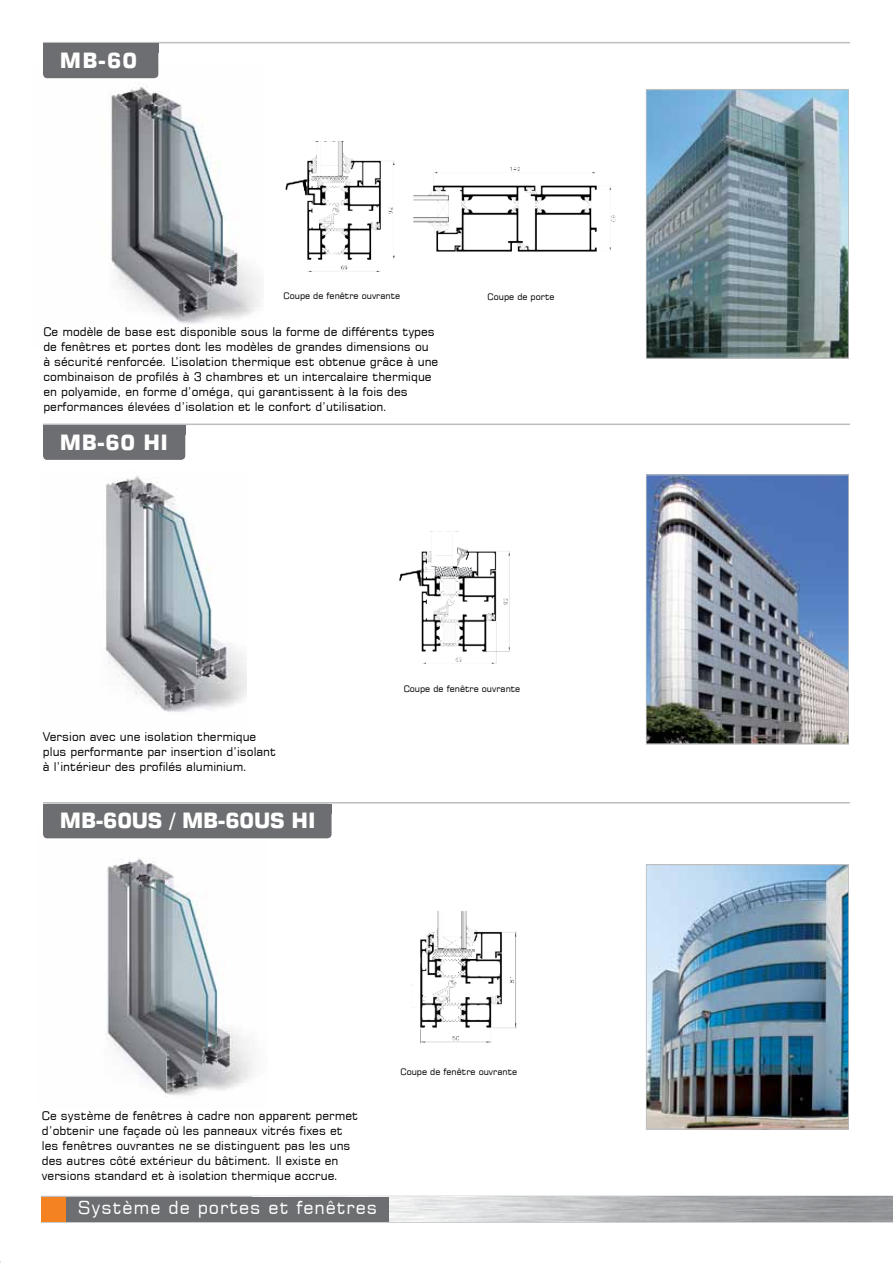
<style>
.page{position:relative;width:893px;height:1263px;background:#fff}
.page>*{position:absolute;margin:0;border:0;box-sizing:border-box;transform-origin:0 0}
.t1{font:21px "Square 721 EU Bold";letter-spacing:-.01em;color:#fff}
.t2{font:18px "Square 721 EU Normal";letter-spacing:.05em;color:#fff}
.t3{font:12px/15px "Square 721 EU Normal";color:#000}
.t4{font:9px "Square 721 EU Normal";color:#000}
</style>
<div class="page">
<img style="left:43px;top:67px;width:217px;height:257px">
<img style="left:105px;top:476px;width:142px;height:236px">
<img style="left:43px;top:836px;width:224px;height:261px">
<hr style="left:43px;top:424px;width:807px;height:1px;background:#bcbec0">
<hr style="left:43px;top:42px;width:807px;height:1px;background:#bcbec0">
<div style="left:43px;top:44px;width:115px;height:34px;background:#6d6e71;border-radius:4px"></div>
<div style="left:43px;top:44px;width:115px;height:9px;background:#6d6e71"></div>
<div style="left:43px;top:425px;width:142px;height:35px;background:#6d6e71;border-radius:4px"></div>
<div style="left:43px;top:425px;width:142px;height:10px;background:#6d6e71"></div>
<div style="left:43px;top:804px;width:289px;height:34px;background:#6d6e71;border-radius:4px"></div>
<div style="left:43px;top:804px;width:288px;height:9px;background:#6d6e71"></div>
<hr style="left:43px;top:802px;width:807px;height:1px;background:#bcbec0">
<img style="left:648px;top:91px;width:199px;height:266px">
<div style="left:646px;top:89px;width:203px;height:270px;border:1px solid #bcbec0"></div>
<hr style="left:41px;top:1195px;width:852px;height:2px;background:#bcbec0">
<hr style="left:41px;top:1221px;width:852px;height:2px;background:#bcbec0">
<div style="left:41px;top:1197px;width:26px;height:24px;background:#f58220"></div>
<div style="left:66px;top:1197px;width:323px;height:24px;background:#6d6e71"></div>
<img style="left:285px;top:142px;width:110px;height:129px">
<img style="left:413px;top:167px;width:203px;height:85px">
<img style="left:412px;top:911px;width:105px;height:133px">
<img style="left:399px;top:531px;width:111px;height:132px">
<img style="left:648px;top:477px;width:199px;height:265px">
<div style="left:646px;top:475px;width:203px;height:269px;border:1px solid #bcbec0"></div>
<img style="left:648px;top:866px;width:199px;height:261px">
<div style="left:646px;top:864px;width:203px;height:265px;border:1px solid #bcbec0"></div>
<h1 class="t1" style="left:60px;top:47px;width:79px">MB-60</h1>
<p class="t4" style="left:284px;top:290px;width:118px">Coupe de fenêtre ouvrante</p>
<p class="t3" style="left:43px;top:324px;width:396px">Ce modèle de base est disponible sous la forme de différents types de fenêtres et portes dont les modèles de grandes dimensions ou à sécurité renforcée. L’isolation thermique est obtenue grâce à une combinaison de profilés à 3 chambres et un intercalaire thermique en polyamide, en forme d’oméga, qui garantissent à la fois des performances élevées d’isolation et le confort d’utilisation.</p>
<h1 class="t1" style="left:60px;top:429px;width:110px">MB-60 HI</h1>
<p class="t4" style="left:488px;top:291px;width:68px">Coupe de porte</p>
<p class="t3" style="left:43px;top:729px;width:235px">Version avec une isolation thermique plus performante par insertion d’isolant à l’intérieur des profilés aluminium.</p>
<h1 class="t1" style="left:60px;top:807px;width:257px">MB-60US / MB-60US HI</h1>
<p class="t4" style="left:404px;top:683px;width:118px">Coupe de fenêtre ouvrante</p>
<p class="t3" style="left:42px;top:1108px;width:318px">Ce système de fenêtres à cadre non apparent permet d’obtenir une façade où les panneaux vitrés fixes et les fenêtres ouvrantes ne se distinguent pas les uns des autres côté extérieur du bâtiment. Il existe en versions standard et à isolation thermique accrue.</p>
<h2 class="t2" style="left:78px;top:1196px;width:301px">Système de portes et fenêtres</h2>
<p class="t4" style="left:400px;top:1066px;width:118px">Coupe de fenêtre ouvrante</p>
</div>
